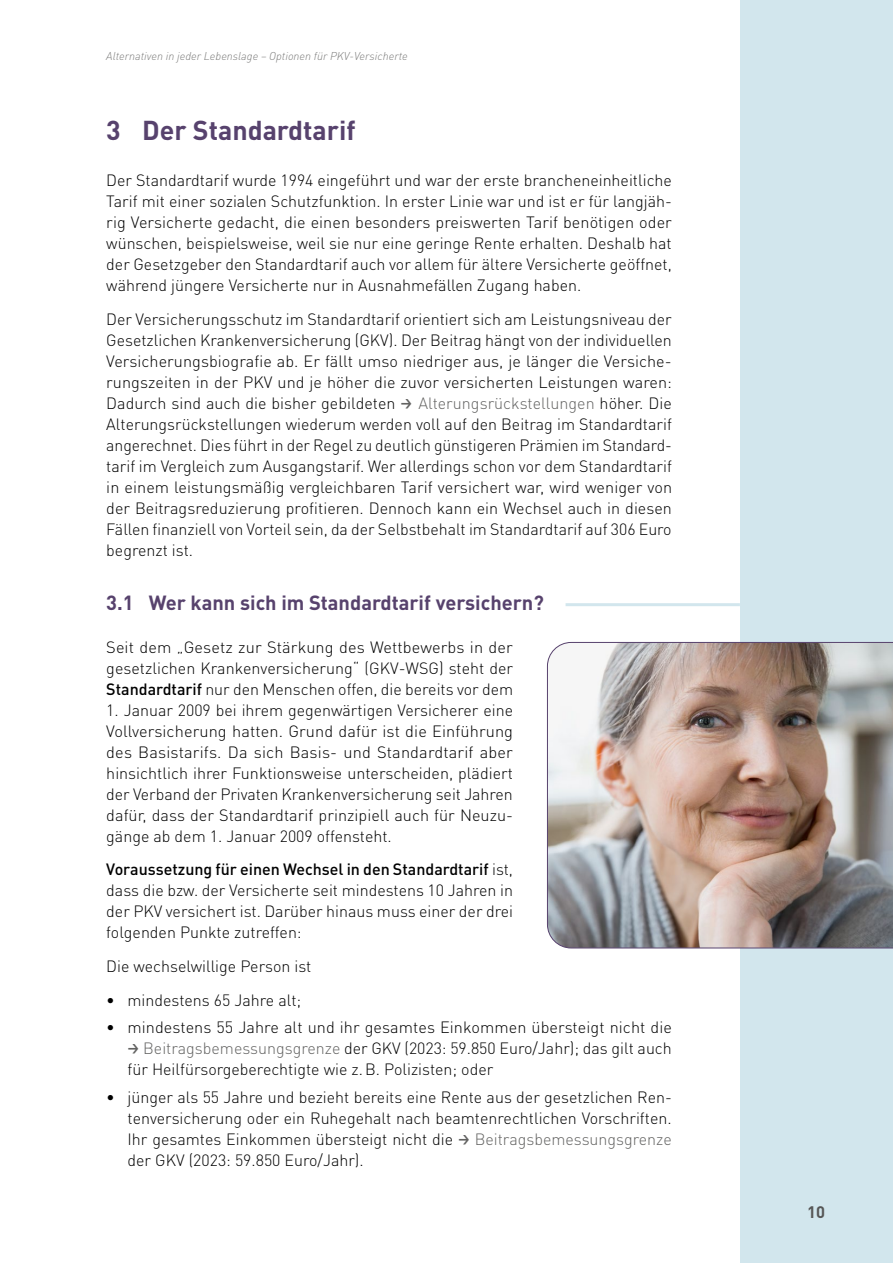
<style>
.page{position:relative;width:893px;height:1263px;background:#fff}
.page>*{position:absolute;margin:0;border:0;box-sizing:border-box;transform-origin:0 0}
.t1{font:700 27px "DINOT";color:#57426d}
.t2{font:700 20.25px "DINOT";color:#57426d}
.t3{font:700 16.5px "DINOT";color:#565656}
.t4{font:300 16.2px/21px "DINOT";color:#000;text-align:justify}
.t5{font:italic 300 11.25px "DIN";color:#7b7b7a}
.s1{font-family:"GD Vtype";font-weight:500;color:#636362}
.s2{color:#636362}
.s3{font-weight:500}
</style>
<div class="page">
<div style="left:740px;top:0;width:153px;height:1263px;background:#d2e6ed"></div>
<hr style="left:566px;top:603px;width:174px;height:3px;background:#d2e6ed">
<img style="left:547px;top:642px;width:346px;height:306px">
<p class="t5" style="left:106px;top:49px;width:303px">Alternativen in jeder Lebenslage – Optionen für PKV-Versicherte</p>
<h1 class="t1" style="left:106px;top:112px;width:251px">3 Der Standardtarif</h1>
<p class="t4" style="left:106px;top:169px;width:567px">Der Standardtarif wurde 1994 eingeführt und war der erste brancheneinheitliche Tarif mit einer sozialen Schutzfunktion. In erster Linie war und ist er für langjäh&shy;rig Versicherte gedacht, die einen besonders preiswerten Tarif benötigen oder wünschen, beispielsweise, weil sie nur eine geringe Rente erhalten. Deshalb hat der Gesetzgeber den Standardtarif auch vor allem für ältere Versicherte geöffnet, während jüngere Versicherte nur in Ausnahmefällen Zugang haben.</p>
<p class="t4" style="left:106px;top:308px;width:567px">Der Versicherungsschutz im Standardtarif orientiert sich am Leistungsniveau der Gesetzlichen Krankenversicherung (GKV). Der Beitrag hängt von der individuellen Versicherungsbiografie ab. Er fällt umso niedriger aus, je länger die Versiche&shy;rungszeiten in der PKV und je höher die zuvor versicherten Leistungen waren:<br>Dadurch sind auch die bisher gebildeten <span class="s1">→</span> <span class="s2">Alterungsrückstellungen</span> höher. Die Alterungsrückstellungen wiederum werden voll auf den Beitrag im Standardtarif angerechnet. Dies führt in der Regel zu deutlich günstigeren Prämien im Standard&shy;tarif im Vergleich zum Ausgangstarif. Wer allerdings schon vor dem Standardtarif in einem leistungsmäßig vergleichbaren Tarif versichert war, wird weniger von der Beitragsreduzierung profitieren. Dennoch kann ein Wechsel auch in diesen Fällen finanziell von Vorteil sein, da der Selbstbehalt im Standardtarif auf 306 Euro begrenzt ist.</p>
<p class="t2" style="left:106px;top:589px;width:439px">3.1 Wer kann sich im Standardtarif versichern?</p>
<p class="t4" style="left:106px;top:636px;width:408px">Seit dem „Gesetz zur Stärkung des Wettbewerbs in der gesetzlichen Krankenversicherung“ (GKV-WSG) steht der <span class="s3">Standardtarif</span> nur den Menschen offen, die bereits vor dem</p>
<p class="t4" style="left:106px;top:699px;width:408px">1. Januar 2009 bei ihrem gegenwärtigen Versicherer eine Vollversicherung hatten. Grund dafür ist die Einführung des Basistarifs. Da sich Basis- und Standardtarif aber hinsichtlich ihrer Funktionsweise unterscheiden, plädiert der Verband der Privaten Krankenversicherung seit Jahren dafür, dass der Standardtarif prinzipiell auch für Neuzu&shy;gänge ab dem 1. Januar 2009 offensteht.</p>
<p class="t4" style="left:106px;top:858px;width:408px"><span class="s3">Voraussetzung für einen Wechsel in den Standardtarif</span> ist, dass die bzw. der Versicherte seit mindestens 10 Jahren in der PKV versichert ist. Darüber hinaus muss einer der drei folgenden Punkte zutreffen:</p>
<p class="t4" style="left:106px;top:955px;width:207px">Die wechselwillige Person ist</p>
<p class="t4" style="left:106px;top:989px;width:196px">• mindestens 65 Jahre alt;</p>
<p class="t4" style="left:106px;top:1016px;width:567px">• mindestens 55 Jahre alt und ihr gesamtes Einkommen übersteigt nicht die</p>
<p class="t4" style="left:128px;top:1037px;width:546px"><span class="s1">→</span> <span class="s2">Beitragsbemessungsgrenze</span> der GKV (2023: 59.850 Euro/Jahr); das gilt auch für Heilfürsorgeberechtigte wie z.B. Polizisten; oder</p>
<p class="t4" style="left:128px;top:1086px;width:546px;text-indent:-21px">• jünger als 55 Jahre und bezieht bereits eine Rente aus der gesetzlichen Ren&shy;tenversicherung oder ein Ruhegehalt nach beamtenrechtlichen Vorschriften.<br>Ihr gesamtes Einkommen übersteigt nicht die <span class="s1">→</span> <span class="s2">Beitragsbemessungsgrenze </span>der GKV (2023: 59.850 Euro/Jahr).</p>
<p class="t3" style="left:807px;top:1201px;width:19px">10</p>
</div>
